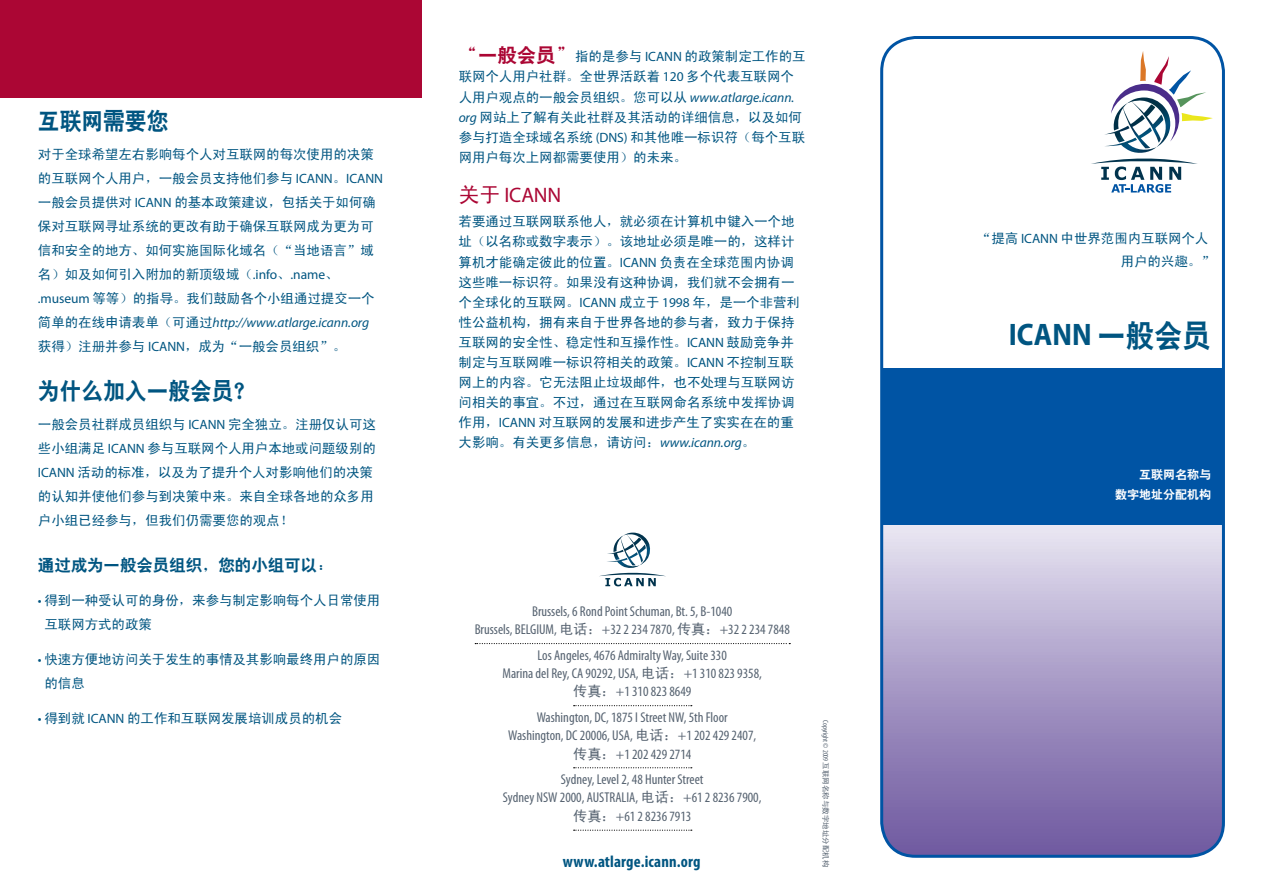
<style>
.page{position:relative;width:1263px;height:893px;background:#fff}
.page>*{position:absolute;margin:0;border:0;box-sizing:border-box;transform-origin:0 0}
.t1{font:700 31.2px "Myriad Pro";color:#005581;scale:.91 1}
.t2{font:23.85px "Heiti CSEG";color:#005581;scale:.91 1}
.t3{font:21px "Myriad Pro";letter-spacing:-.01em;color:#ab0634}
.t4{font:700 condensed 16.5px "Myriad Pro";letter-spacing:.01em;color:#005581}
.t5{font:16.5px "Heiti CSEG";letter-spacing:-.005em;color:#005581}
.t6{font:condensed 14.25px/18.5px "Myriad Pro";color:#556270;text-align:center}
.t7{font:13.5px/20.1px "Sim Hei";letter-spacing:-.005em;color:#005581}
.t8{font:italic 13.5px "Myriad Pro";letter-spacing:-.005em;color:#005581}
.t9{font:12px/19.2px "Heiti CSEG";color:#fff;text-align:right}
.t10{font:condensed 7.5px "Myriad Pro";color:#556270}
.s1{font-family:"Myriad Pro"}
.s2{font-family:"Sim Hei";font-style:normal}
.s3{font-family:"Heiti CSEG";font-size:19.5px;color:#ab0634}
.s4{font-family:"Myriad Pro";font-style:italic}
.s5{font-family:"Sim Hei"}
.s6{font-family:"Sim Hei";font-stretch:normal}
.s7{font-family:"Heiti CSEG";font-weight:400}
</style>
<div class="page">
<svg style="left:882px;top:38px;width:341px;height:818px"></svg>
<div style="left:880px;top:36px;width:345px;height:822px;border:3px solid #0054a4;border-radius:34px"></div>
<div style="left:882px;top:368px;width:341px;height:157px;background:#0054a4"></div>
<svg style="left:1111px;top:51px;width:102px;height:91px"></svg>
<img style="left:1104px;top:97px;width:67px;height:57px">
<svg style="left:1091px;top:157px;width:107px;height:36px"></svg>
<svg style="left:475px;top:643px;width:315px;height:1px"></svg>
<svg style="left:574px;top:705px;width:118px;height:1px"></svg>
<svg style="left:574px;top:767px;width:118px;height:1px"></svg>
<svg style="left:574px;top:830px;width:118px;height:1px"></svg>
<svg style="left:599px;top:533px;width:67px;height:53px"></svg>
<div style="left:0;top:0;width:421px;height:98px;background:#ab0634"></div>
<h2 class="t2" style="left:38px;top:109px;width:145px">互联网需要您</h2>
<p class="t7" style="left:38px;top:142px;width:347px;line-height:24px">对于全球希望左右影响每个人对互联网的每次使用的决策的互联网个人用户，一般会员支持他们参与 <span class="s1">ICANN</span>。<span class="s1">ICANN</span>一般会员提供对 <span class="s1">ICANN</span> 的基本政策建议，包括关于如何确保对互联网寻址系统的更改有助于确保互联网成为更为可信和安全的地方、如何实施国际化域名（“当地语言”域名）如及如何引入附加的新顶级域（<span class="s1">.info</span>、<span class="s1">.name</span>、<span class="s1">.museum</span> 等等）的指导。我们鼓励各个小组通过提交一个</p>
<p class="t8" style="left:38px;top:315px;width:333px"><span class="s2">简单的在线申请表单（可通过</span>http://www.atlarge.icann.org</p>
<p class="t7" style="left:38px;top:336px;width:310px">获得）注册并参与 <span class="s1">ICANN</span>，成为“一般会员组织”。</p>
<h2 class="t2" style="left:38px;top:379px;width:241px">为什么加入一般会员？</h2>
<p class="t7" style="left:38px;top:412px;width:339px;line-height:24px">一般会员社群成员组织与 <span class="s1">ICANN</span> 完全独立。注册仅认可这些小组满足 <span class="s1">ICANN</span> 参与互联网个人用户本地或问题级别的<br><span class="s1">ICANN</span> 活动的标准，以及为了提升个人对影响他们的决策的认知并使他们参与到决策中来。来自全球各地的众多用户小组已经参与，但我们仍需要您的观点！</p>
<p class="t5" style="left:38px;top:557px;width:297px">通过成为一般会员组织，您的小组可以：</p>
<p class="t7" style="left:44px;top:588px;width:337px;line-height:24px;text-indent:-7px"><span class="s1">•</span> 得到一种受认可的身份，来参与制定影响每个人日常使用互联网方式的政策</p>
<p class="t7" style="left:44px;top:647px;width:337px;line-height:24px;text-indent:-7px"><span class="s1">•</span> 快速方便地访问关于发生的事情及其影响最终用户的原因的信息</p>
<p class="t7" style="left:38px;top:708px;width:306px"><span class="s1">•</span> 得到就 <span class="s1">ICANN</span> 的工作和互联网发展培训成员的机会</p>
<p class="t7" style="left:459px;top:47px;width:348px"><span class="s3">“一般会员”</span>指的是参与 <span class="s1">ICANN</span> 的政策制定工作的互联网个人用户社群。全世界活跃着 <span class="s1">120</span> 多个代表互联网个</p>
<p class="t8" style="left:459px;top:90px;width:337px"><span class="s2">人用户观点的一般会员组织。您可以从</span> www.atlarge.icann.</p>
<p class="t7" style="left:459px;top:107px;width:348px"><span class="s4">org</span> 网站上了解有关此社群及其活动的详细信息，以及如何参与打造全球域名系统 <span class="s1">(DNS)</span> 和其他唯一标识符（每个互联网用户每次上网都需要使用）的未来。</p>
<h3 class="t3" style="left:459px;top:183px;width:104px"><span class="s5">关于</span> ICANN</h3>
<p class="t7" style="left:459px;top:211px;width:343px">若要通过互联网联系他人，就必须在计算机中键入一个地址（以名称或数字表示）。该地址必须是唯一的，这样计算机才能确定彼此的位置。<span class="s1">ICANN</span> 负责在全球范围内协调这些唯一标识符。如果没有这种协调，我们就不会拥有一个全球化的互联网。<span class="s1">ICANN</span> 成立于 <span class="s1">1998</span> 年，是一个非营利性公益机构，拥有来自于世界各地的参与者，致力于保持互联网的安全性、稳定性和互操作性。<span class="s1">ICANN</span> 鼓励竞争并制定与互联网唯一标识符相关的政策。<span class="s1">ICANN</span> 不控制互联网上的内容。它无法阻止垃圾邮件，也不处理与互联网访问相关的事宜。不过，通过在互联网命名系统中发挥协调作用，<span class="s1">ICANN</span> 对互联网的发展和进步产生了实实在在的重大影响。有关更多信息，请访问：<span class="s4">www.icann.org</span>。</p>
<p class="t6" style="left:475px;top:602px;width:317px">Brussels, 6 Rond Point Schuman, Bt. 5, B-1040<br>Brussels, BELGIUM, <span class="s6">电话：</span>+32 2 234 7870, <span class="s6">传真：</span>+32 2 234 7848</p>
<p class="t6" style="left:502px;top:645px;width:261px">Los Angeles, 4676 Admiralty Way, Suite 330<br>Marina del Rey, CA 90292, USA, <span class="s6">电话：</span>+1 310 823 9358,<span class="s6">传真：</span>+1 310 823 8649</p>
<p class="t6" style="left:508px;top:708px;width:249px">Washington, DC, 1875 I Street NW, 5th Floor<br>Washington, DC 20006, USA, <span class="s6">电话：</span>+1 202 429 2407,<span class="s6">传真：</span>+1 202 429 2714</p>
<p class="t6" style="left:503px;top:770px;width:260px">Sydney, Level 2, 48 Hunter Street<br>Sydney NSW 2000, AUSTRALIA, <span class="s6">电话：</span>+61 2 8236 7900,<span class="s6">传真：</span>+61 2 8236 7913</p>
<p class="t4" style="left:563px;top:851px;width:139px">www.atlarge.icann.org</p>
<p class="t10" style="left:830px;top:720px;width:149px;rotate:90deg">Copyright © 2009 <span class="s6">互联网名称与数字地址分配机构</span></p>
<p class="t7" style="left:1121px;top:227px;width:96px;line-height:22.8px;text-indent:-143px">“提高 <span class="s1">ICANN</span> 中世界范围内互联网个人用户的兴趣。”</p>
<h1 class="t1" style="left:1009px;top:317px;width:224px">ICANN <span class="s7">一般会员</span></h1>
<p class="t9" style="left:1115px;top:465px;width:97px">互联网名称与<br>数字地址分配机构</p>
</div>
